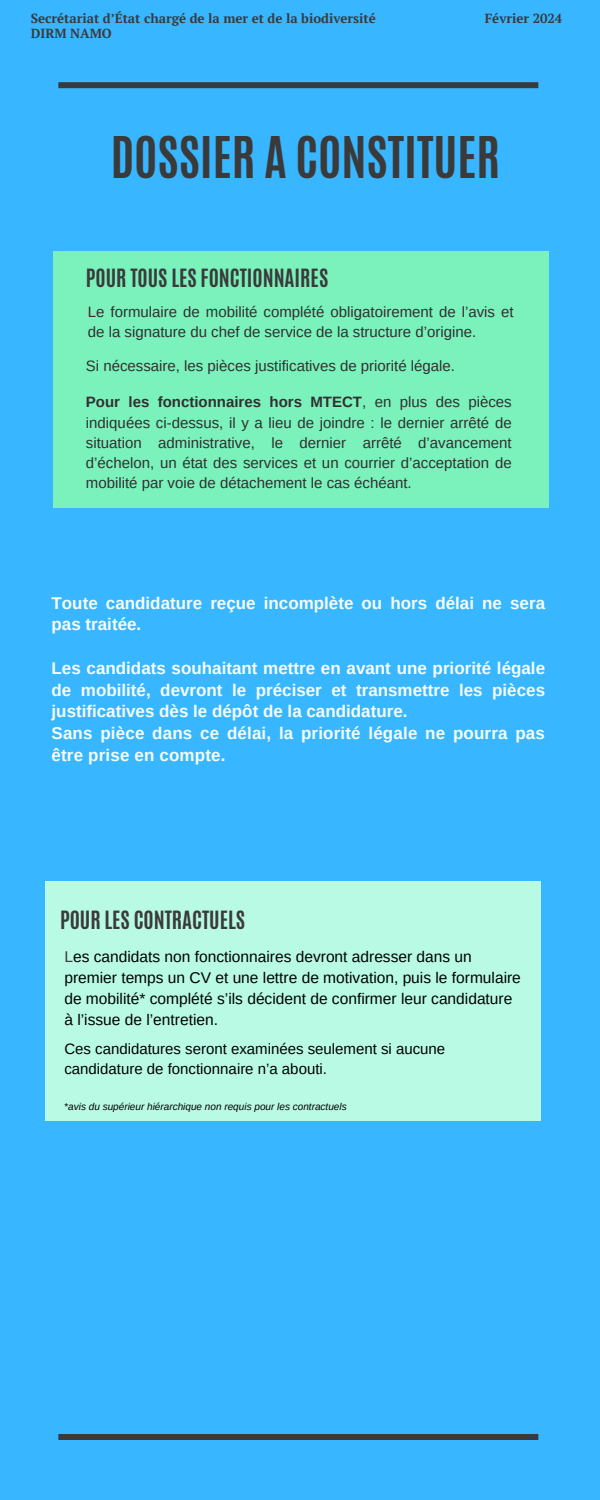
<style>
.page{position:relative;width:600px;height:1500px;background:#38b6ff}
.page>*{position:absolute;margin:0;border:0;box-sizing:border-box;transform-origin:0 0}
.t1{font:700 48px "Antonio";color:#3b3a3a}
.t2{font:700 21px "Antonio";color:#3b3a3a}
.t3{font:700 17px/21.8px "Arimo";color:#f6fdfb}
.t4{font:15.5px/21px "Arimo";color:#000}
.t5{font:15px/20.2px "Arimo";color:#303030}
.t6{font:15px/20.2px "Arimo";color:#000}
.t7{font:700 13.1px/15.8px "PT Serif";color:#3b3a3a}
.t8{font:italic 10px "Arimo";color:#000}
.s1{font-weight:700}
.s2{color:#3b3a3a}
.s3{font-style:normal}
</style>
<div class="page">
<div style="left:58px;top:82px;width:480px;height:6px;background:#3b3a3a"></div>
<div style="left:58px;top:1434px;width:480px;height:6px;background:#3b3a3a"></div>
<div style="left:45px;top:961px;width:495px;height:160px;background:#b8fae4"></div>
<div style="left:45px;top:881px;width:495px;height:160px;background:#b8fae4"></div>
<div style="left:54px;top:399px;width:494px;height:109px;background:#7bf1bc"></div>
<div style="left:54px;top:251px;width:494px;height:159px;background:#7bf1bc"></div>
<h6 class="t7" style="left:31px;top:10px;width:346px">Secrétariat d’État chargé de la mer et de la biodiversité<br>DIRM NAMO</h6>
<p class="t7" style="left:485px;top:10px;width:79px">Février 2024</p>
<h6 class="t1" style="left:111px;top:123px;width:391px">DOSSIER A CONSTITUER</h6>
<h5 class="t2" style="left:86px;top:263px;width:244px">POUR TOUS LES FONCTIONNAIRES</h5>
<h5 class="t5" style="left:88px;top:302px;width:427px">Le formulaire de mobilité complété obligatoirement de l’avis et de la signature du chef de service de la structure d’origine.</h5>
<h2 class="t5" style="left:86px;top:356px;width:371px">Si nécessaire, les pièces justificatives de priorité légale.</h2>
<h5 class="t5" style="left:86px;top:392px;width:427px;text-align:justify"><span class="s1">Pour les fonctionnaires hors MTECT</span>, en plus des pièces indiquées ci-dessus, il y a lieu de joindre : le dernier arrêté de situation administrative, le dernier arrêté d’avancement d’échelon, un état des services et un courrier d’acceptation de mobilité par voie de détachement le cas échéant.</h5>
<h1 class="t3" style="left:52px;top:592px;width:495px">Toute candidature reçue incomplète ou hors délai ne sera pas traitée.</h1>
<p class="t3" style="left:52px;top:657px;width:495px">Les candidats souhaitant mettre en avant une priorité légale de mobilité, devront le préciser et transmettre les pièces justificatives dès le dépôt de la candidature.<br>Sans pièce dans ce délai, la priorité légale ne pourra pas être prise en compte.</p>
<h3 class="t2" style="left:60px;top:905px;width:187px">POUR LES CONTRACTUELS</h3>
<p class="t4" style="left:64px;top:946px;width:458px"><span class="s2">L</span>es candidats non fonctionnaires devront adresser dans un premier temps un CV et une lettre de motivation, puis le formulaire de mobilité* complété s’ils décident de confirmer leur candidature à l’issue de l’entretien.</p>
<p class="t6" style="left:64px;top:1038px;width:382px">Ces candidatures seront examinées seulement si aucune candidature de fonctionnaire n’a abouti.</p>
<h3 class="t8" style="left:64px;top:1101px;width:284px"><span class="s3">*</span>avis du supérieur hiérarchique non requis pour les contractuels</h3>
</div>
